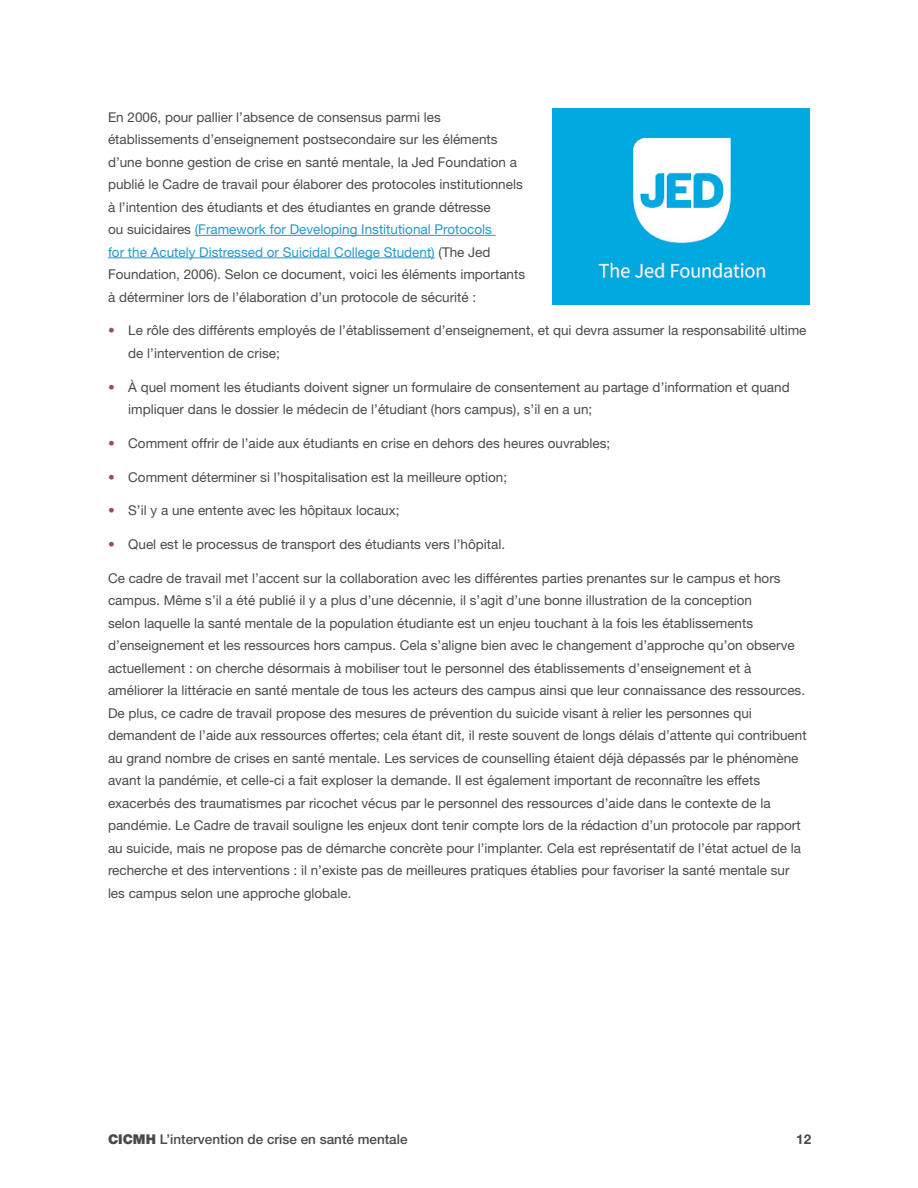
<style>
.page{position:relative;width:918px;height:1188px;background:#fff}
.page>*{position:absolute;margin:0;border:0;box-sizing:border-box;transform-origin:0 0}
.Body_Text{font:13.5px/22.5px "Helvetica Neue LT Std";color:#494a4b}
.t1{font:500 13.5px "Helvetica Neue LT Std";color:#494a4b}
.t2{font:700 13.5px "Helvetica Neue LT Std";color:#494a4b}
.s1{color:#2699cd}
.s2{font-weight:700;color:#954d6d}
.s3{font-weight:900}
</style>
<div class="page">
<hr style="left:195px;top:235px;width:301px;height:1px;background:#2699cd">
<hr style="left:108px;top:258px;width:327px;height:1px;background:#2699cd">
<img style="left:553px;top:108px;width:257px;height:197px">
<p class="Body_Text" style="left:108px;top:105px;width:419px">En 2006, pour pallier l’absence de consensus parmi les établissements d’enseignement postsecondaire sur les éléments d’une bonne gestion de crise en santé mentale, la Jed Foundation a publié le Cadre de travail pour élaborer des protocoles institutionnels à l’intention des étudiants et des étudiantes en grande détresse<br>ou suicidaires <span class="s1">(Framework for Developing Institutional Protocols<br>for the Acutely Distressed or Suicidal College Student)</span> (The Jed Foundation, 2006). Selon ce document, voici les éléments importants à déterminer lors de l’élaboration d’un protocole de sécurité :</p>
<p class="Body_Text" style="left:128px;top:319px;width:680px;text-indent:-20px"><span class="s2">•</span> Le rôle des différents employés de l’établissement d’enseignement, et qui devra assumer la responsabilité ultime de l’intervention de crise;</p>
<p class="Body_Text" style="left:128px;top:375px;width:663px;text-indent:-20px"><span class="s2">•</span> À quel moment les étudiants doivent signer un formulaire de consentement au partage d’information et quand impliquer dans le dossier le médecin de l’étudiant (hors campus), s’il en a un;</p>
<p class="Body_Text" style="left:108px;top:432px;width:504px"><span class="s2">•</span> Comment offrir de l’aide aux étudiants en crise en dehors des heures ouvrables;</p>
<p class="Body_Text" style="left:108px;top:465px;width:401px"><span class="s2">•</span> Comment déterminer si l’hospitalisation est la meilleure option;</p>
<p class="Body_Text" style="left:108px;top:499px;width:293px"><span class="s2">•</span> S’il y a une entente avec les hôpitaux locaux;</p>
<p class="Body_Text" style="left:108px;top:533px;width:399px"><span class="s2">•</span> Quel est le processus de transport des étudiants vers l’hôpital.</p>
<p class="Body_Text" style="left:108px;top:567px;width:700px">Ce cadre de travail met l’accent sur la collaboration avec les différentes parties prenantes sur le campus et hors campus. Même s’il a été publié il y a plus d’une décennie, il s’agit d’une bonne illustration de la conception<br>selon laquelle la santé mentale de la population étudiante est un enjeu touchant à la fois les établissements d’enseignement et les ressources hors campus. Cela s’aligne bien avec le changement d’approche qu’on observe actuellement : on cherche désormais à mobiliser tout le personnel des établissements d’enseignement et à améliorer la littéracie en santé mentale de tous les acteurs des campus ainsi que leur connaissance des ressources.<br>De plus, ce cadre de travail propose des mesures de prévention du suicide visant à relier les personnes qui demandent de l’aide aux ressources offertes; cela étant dit, il reste souvent de longs délais d’attente qui contribuent au grand nombre de crises en santé mentale. Les services de counselling étaient déjà dépassés par le phénomène avant la pandémie, et celle-ci a fait exploser la demande. Il est également important de reconnaître les effets exacerbés des traumatismes par ricochet vécus par le personnel des ressources d’aide dans le contexte de la pandémie. Le Cadre de travail souligne les enjeux dont tenir compte lors de la rédaction d’un protocole par rapport au suicide, mais ne propose pas de démarche concrète pour l’implanter. Cela est représentatif de l’état actuel de la recherche et des interventions : il n’existe pas de meilleures pratiques établies pour favoriser la santé mentale sur les campus selon une approche globale.</p>
<p class="t1" style="left:108px;top:1131px;width:301px"><span class="s3">CICMH</span> L’intervention de crise en santé mentale</p>
<p class="t2" style="left:796px;top:1130px;width:17px">12</p>
</div>
